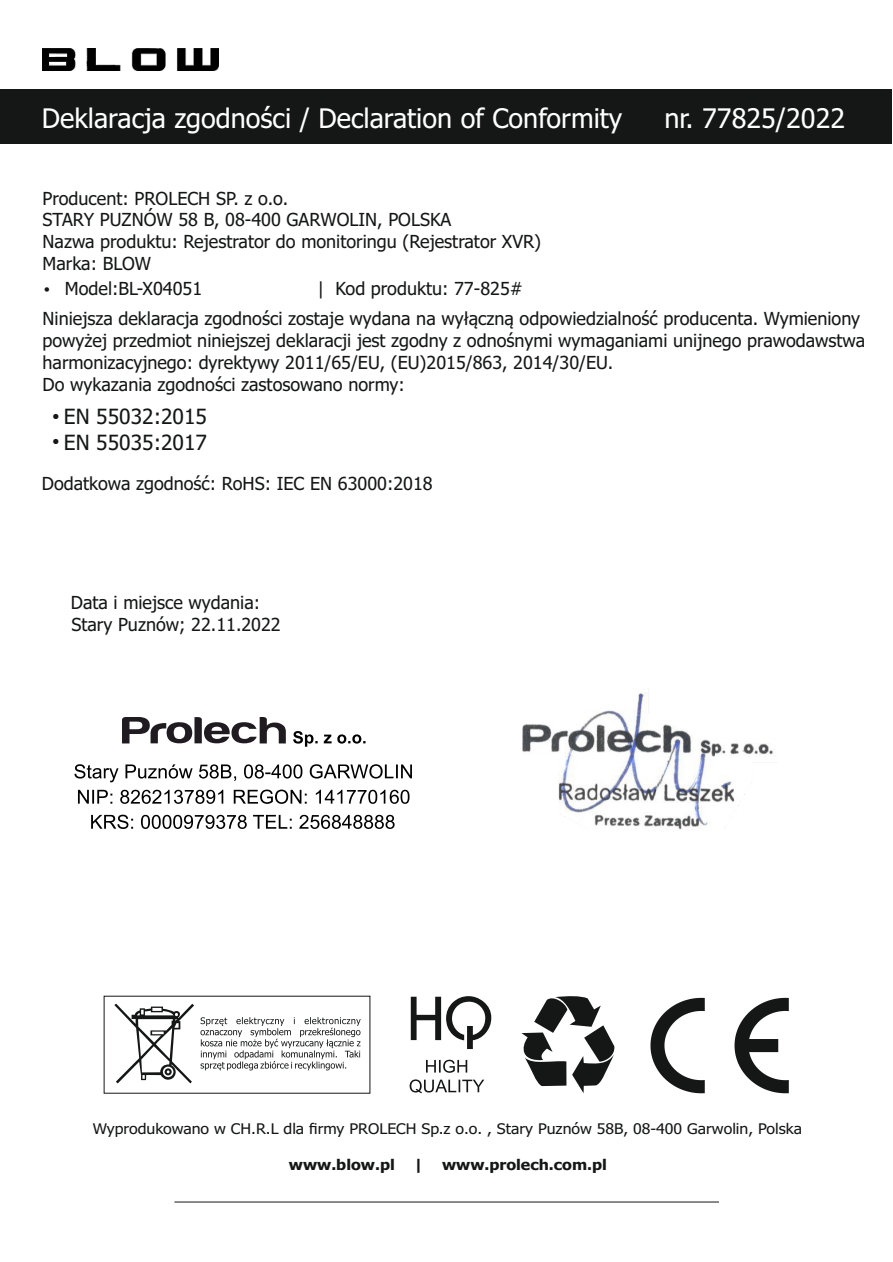
<style>
.page{position:relative;width:893px;height:1262px;background:#fff}
.page>*{position:absolute;margin:0;border:0;box-sizing:border-box;transform-origin:0 0}
.t1{font:27px "Tahoma";color:#fff}
.t2{font:21px/25.3px "Tahoma";color:#151616}
.t3{font:18px/21.8px "Tahoma";color:#151616}
.t4{font:14.7px "Tahoma";color:#151616;scale:1.08 1}
.t5{font:700 14.7px "Tahoma";color:#151616;scale:1.08 1}
</style>
<div class="page">
<hr style="left:174px;top:1201px;width:545px;height:1px;background:#151616">
<svg style="left:650px;top:997px;width:138px;height:96px"></svg>
<svg style="left:521px;top:996px;width:94px;height:97px"></svg>
<svg style="left:411px;top:996px;width:80px;height:53px"></svg>
<svg style="left:409px;top:1059px;width:75px;height:34px"></svg>
<svg style="left:114px;top:1003px;width:80px;height:80px"></svg>
<svg style="left:200px;top:1017px;width:161px;height:53px"></svg>
<div style="left:0;top:89px;width:892px;height:55px;background:#151616"></div>
<img style="left:43px;top:48px;width:175px;height:23px">
<img style="left:522px;top:692px;width:251px;height:138px">
<svg style="left:122px;top:717px;width:164px;height:26px"></svg>
<svg style="left:293px;top:731px;width:72px;height:15px"></svg>
<svg style="left:74px;top:764px;width:338px;height:18px"></svg>
<svg style="left:78px;top:789px;width:331px;height:15px"></svg>
<svg style="left:91px;top:814px;width:303px;height:15px"></svg>
<h1 class="t1" style="left:42px;top:107px;width:581px">Deklaracja zgodności / Declaration of Conformity</h1>
<h1 class="t1" style="left:664px;top:107px;width:182px">nr. 77825/2022</h1>
<p class="t3" style="left:43px;top:189px;width:500px">Producent: PROLECH SP. z o.o.<br>STARY PUZNÓW 58 B, 08-400 GARWOLIN, POLSKA<br>Nazwa produktu: Rejestrator do monitoringu (Rejestrator XVR)<br>Marka: BLOW</p>
<p class="t3" style="left:65px;top:279px;width:139px">Model:BL-X04051</p>
<p class="t3" style="left:317px;top:279px;width:207px">| Kod produktu: 77-825#</p>
<p class="t3" style="left:43px;top:309px;width:824px">Niniejsza deklaracja zgodności zostaje wydana na wyłączną odpowiedzialność producenta. Wymieniony powyżej przedmiot niniejszej deklaracji jest zgodny z odnośnymi wymaganiami unijnego prawodawstwa harmonizacyjnego: dyrektywy 2011/65/EU, (EU)2015/863, 2014/30/EU.</p>
<p class="t3" style="left:43px;top:375px;width:364px">Do wykazania zgodności zastosowano normy:</p>
<p class="t2" style="left:64px;top:406px;width:145px">EN 55032:2015<br>EN 55035:2017</p>
<p class="t3" style="left:42px;top:473px;width:392px">Dodatkowa zgodność: RoHS: IEC EN 63000:2018</p>
<p class="t3" style="left:71px;top:593px;width:211px">Data i miejsce wydania:<br>Stary Puznów; 22.11.2022</p>
<p class="t4" style="left:93px;top:1123px;width:658px">Wyprodukowano w CH.R.L dla firmy PROLECH Sp.z o.o. , Stary Puznów 58B, 08-400 Garwolin, Polska</p>
<p class="t5" style="left:289px;top:1158px;width:99px">www.blow.pl</p>
<p class="t5" style="left:413px;top:1158px;width:11px">|</p>
<p class="t5" style="left:442px;top:1158px;width:154px">www.prolech.com.pl</p>
</div>
